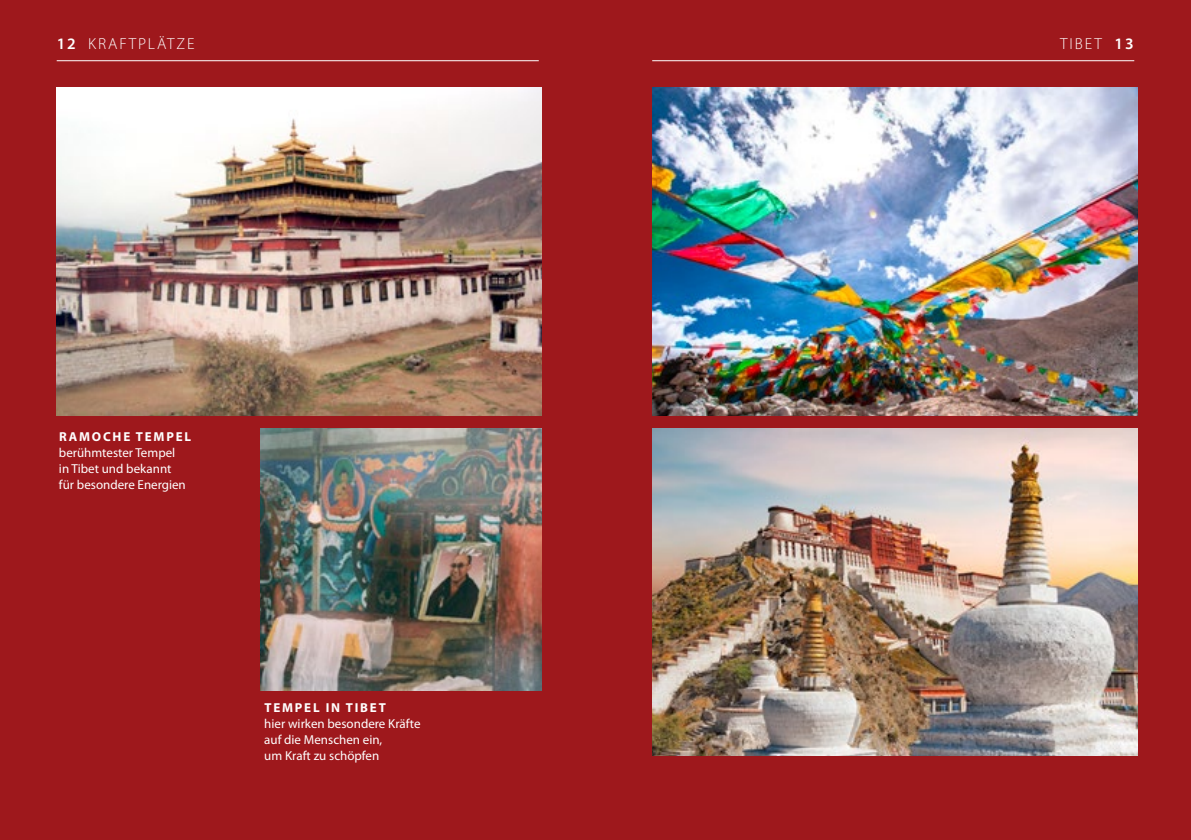
<style>
.page{position:relative;width:1191px;height:840px;background:#fff}
.page>*{position:absolute;margin:0;border:0;box-sizing:border-box;transform-origin:0 0}
.t1{font:300 16px "Myriad Pro";letter-spacing:.12em;color:#fff}
.t2{font:13px/16px "Myriad Pro";color:#fff}
.t3{font:700 13px "Myriad Pro";letter-spacing:.14em;color:#fff}
.s1{font-weight:600}
</style>
<div class="page">
<div style="left:595px;top:0;width:596px;height:839px;background:#9e181c"></div>
<div style="left:0;top:0;width:595px;height:839px;background:#9e181c"></div>
<hr style="left:652px;top:60px;width:482px;height:1px;background:#fff">
<hr style="left:57px;top:60px;width:482px;height:1px;background:#fff">
<img style="left:57px;top:88px;width:485px;height:327px">
<img style="left:652px;top:88px;width:485px;height:327px">
<img style="left:652px;top:428px;width:485px;height:327px">
<img style="left:261px;top:428px;width:280px;height:261px">
<p class="t1" style="left:57px;top:34px;width:139px"><span class="s1">12</span> KRAFTPLÄTZE</p>
<p class="t1" style="left:1060px;top:34px;width:75px">TIBET <span class="s1">13</span></p>
<p class="t3" style="left:59px;top:427px;width:134px">RAMOCHE TEMPEL</p>
<p class="t2" style="left:59px;top:443px;width:128px">berühmtester Tempel in Tibet und bekannt für besondere Energien</p>
<p class="t3" style="left:264px;top:698px;width:123px">TEMPEL IN TIBET</p>
<p class="t2" style="left:264px;top:714px;width:158px">hier wirken besondere Kräfte auf die Menschen ein,<br>um Kraft zu schöpfen</p>
</div>
